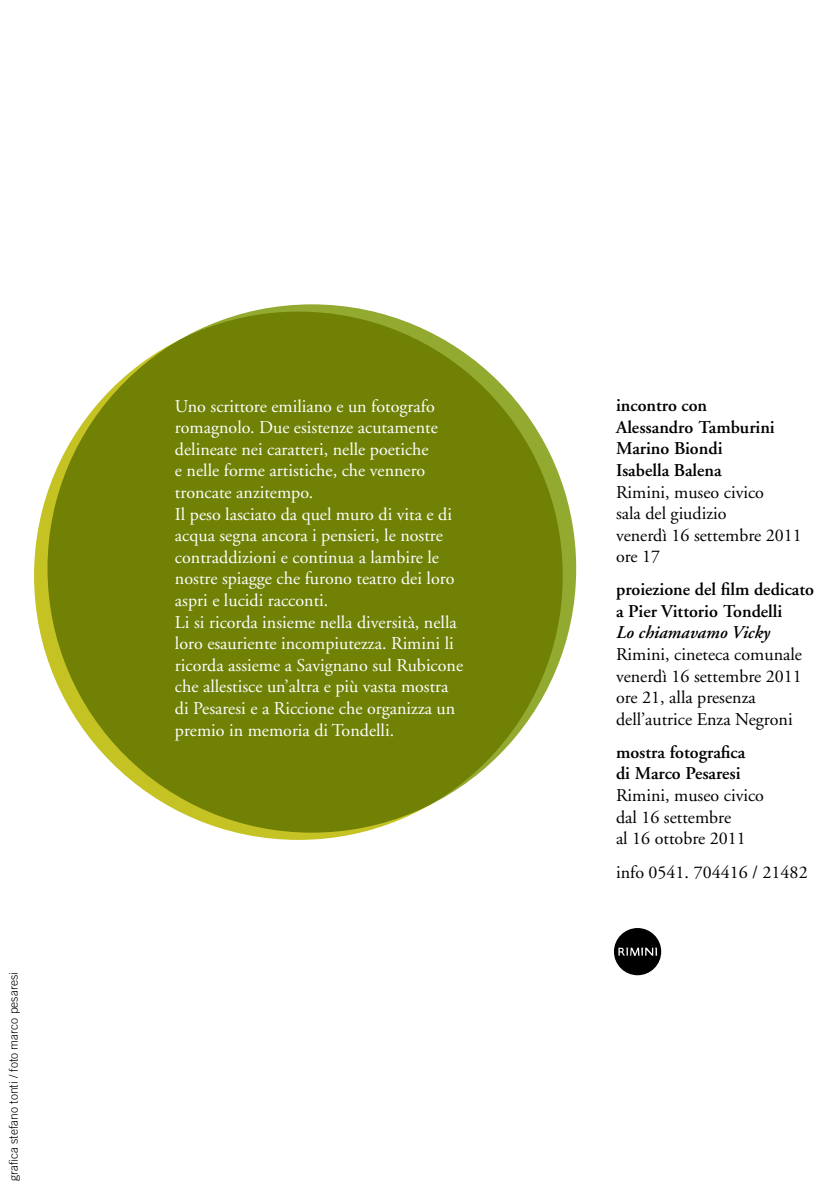
<style>
.page{position:relative;width:840px;height:1191px;background:#fff}
.page>*{position:absolute;margin:0;border:0;box-sizing:border-box;transform-origin:0 0}
.t1{font:18px/21.6px "Adobe Garamond";color:#fff}
.t2{font:18px/21.6px "Adobe Garamond";color:#000}
.t3{font:600 18px/21.6px "Adobe Garamond";color:#000}
.t4{font:italic 600 18px "Adobe Garamond";color:#000}
.t5{font:300 12px "Trade Gothic";color:#000}
</style>
<div class="page">
<div style="left:47px;top:304px;width:529px;height:528px;background:#92aa2f;border-radius:50%"></div>
<div style="left:34px;top:311px;width:528px;height:529px;background:#708106;border-radius:50%"></div>
<svg style="left:614px;top:928px;width:46px;height:47px"></svg>
<p class="t5" style="left:7px;top:1181px;width:210px;rotate:-90deg">grafica stefano tonti / foto marco pesaresi</p>
<p class="t1" style="left:175px;top:395px;width:289px">Uno scrittore emiliano e un fotografo romagnolo. Due esistenze acutamente delineate nei caratteri, nelle poetiche<br>e nelle forme artistiche, che vennero troncate anzitempo.<br>Il peso lasciato da quel muro di vita e di acqua segna ancora i pensieri, le nostre contraddizioni e continua a lambire le nostre spiagge che furono teatro dei loro aspri e lucidi racconti.<br>Li si ricorda insieme nella diversità, nella loro esauriente incompiutezza. Rimini li ricorda assieme a Savignano sul Rubicone che allestisce un’altra e più vasta mostra di Pesaresi e a Riccione che organizza un premio in memoria di Tondelli.</p>
<p class="t3" style="left:615px;top:395px;width:160px">incontro con<br>Alessandro Tamburini<br>Marino Biondi<br>Isabella Balena</p>
<p class="t2" style="left:615px;top:481px;width:187px">Rimini, museo civico<br>sala del giudizio<br>venerdì 16 settembre 2011 ore 17</p>
<p class="t3" style="left:615px;top:579px;width:199px">proiezione del film dedicato a Pier Vittorio Tondelli</p>
<p class="t4" style="left:615px;top:623px;width:155px">Lo chiamavamo Vicky</p>
<p class="t2" style="left:615px;top:644px;width:187px">Rimini, cineteca comunale venerdì 16 settembre 2011 ore 21, alla presenza dell’autrice Enza Negroni</p>
<p class="t3" style="left:615px;top:741px;width:131px">mostra fotografica di Marco Pesaresi</p>
<p class="t2" style="left:615px;top:785px;width:149px">Rimini, museo civico dal 16 settembre<br>al 16 ottobre 2011</p>
<p class="t2" style="left:615px;top:861px;width:193px">info 0541. 704416 / 21482</p>
</div>
